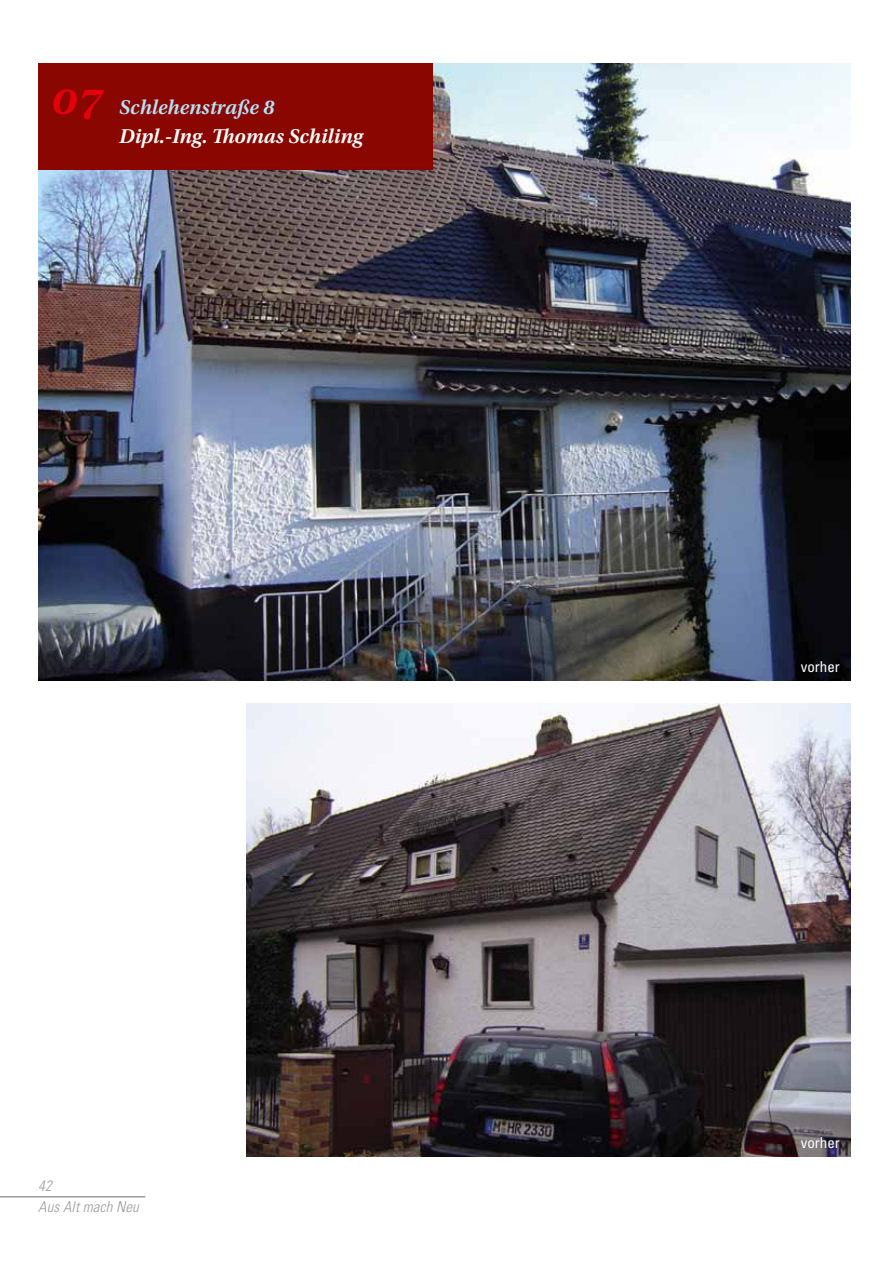
<style>
.page{position:relative;width:893px;height:1263px;background:#fff}
.page>*{position:absolute;margin:0;border:0;box-sizing:border-box;transform-origin:0 0}
.t1{font:italic 600 51px "Utopia Std";color:#e3000b}
.t2{font:italic 600 21px "Utopia Std";color:#fff}
.t3{font:italic 600 21px "Utopia Std";color:#b4e0f8}
.t4{font:italic 300 condensed 15px/21.3px "Univers";letter-spacing:.01em;color:#9c9c9d}
.Bildunterschrift{font:condensed 15px "Univers";color:#fff}
</style>
<div class="page">
<hr style="left:0;top:1196px;width:145px;height:1px;background:#9c9c9d">
<img style="left:38px;top:64px;width:812px;height:616px">
<div style="left:38px;top:64px;width:395px;height:106px;background:#890700"></div>
<img style="left:247px;top:704px;width:603px;height:452px">
<p class="t1" style="left:51px;top:68px;width:55px">07</p>
<p class="t3" style="left:119px;top:95px;width:157px">Schlehenstraße 8</p>
<p class="t2" style="left:119px;top:124px;width:245px">Dipl.-Ing. Thomas Schiling</p>
<p class="t4" style="left:38px;top:1175px;width:102px">42<br>Aus Alt mach Neu</p>
<p class="Bildunterschrift" style="left:801px;top:657px;width:41px">vorher</p>
<p class="Bildunterschrift" style="left:801px;top:1133px;width:41px">vorher</p>
</div>
